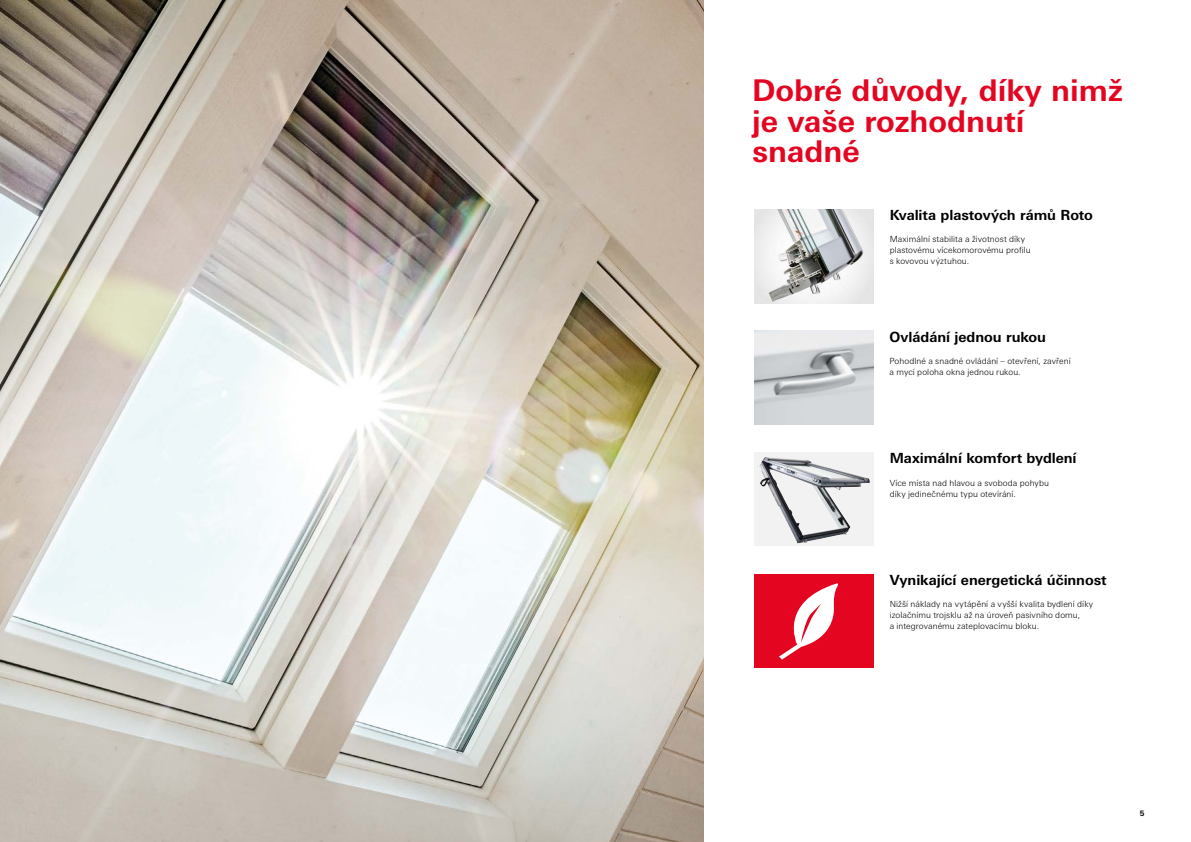
<style>
.page{position:relative;width:1191px;height:842px;background:#fff}
.page>*{position:absolute;margin:0;border:0;box-sizing:border-box;transform-origin:0 0}
.t1{font:700 30px/30.4px "Univers Next W1 G";color:#e40521}
.t2{font:700 14px "Univers Next W1 G";letter-spacing:-.005em;color:#000}
.t3{font:300 8.5px/11px "Univers Next W1 G";letter-spacing:.005em;color:#000}
.t4{font:700 7.5px "Univers Next W1 G";color:#000}
</style>
<div class="page">
<div style="left:754px;top:452px;width:119px;height:94px;background:#f2f2f2"></div>
<img style="left:0;top:0;width:703px;height:842px">
<img style="left:759px;top:457px;width:102px;height:86px">
<img style="left:754px;top:331px;width:119px;height:94px">
<div style="left:754px;top:574px;width:119px;height:94px;background:#e40521"></div>
<svg style="left:779px;top:583px;width:59px;height:76px"></svg>
<img style="left:754px;top:209px;width:119px;height:94px">
<h1 class="t1" style="left:752px;top:75px;width:372px">Dobré důvody, díky nimž je vaše rozhodnutí snadné</h1>
<h2 class="t2" style="left:889px;top:207px;width:205px">Kvalita plastových rámů Roto</h2>
<p class="t3" style="left:889px;top:234px;width:142px">Maximální stabilita a životnost díky plastovému vícekomorovému profilu s kovovou výztuhou.</p>
<h2 class="t2" style="left:889px;top:328px;width:158px">Ovládání jednou rukou</h2>
<p class="t3" style="left:889px;top:355px;width:183px">Pohodlné a snadné ovládání – otevření, zavření a mycí poloha okna jednou rukou.</p>
<h2 class="t2" style="left:889px;top:450px;width:188px">Maximální komfort bydlení</h2>
<p class="t3" style="left:889px;top:477px;width:161px">Více místa nad hlavou a svoboda pohybu díky jedinečnému typu otevírání.</p>
<h2 class="t2" style="left:889px;top:572px;width:218px">Vynikající energetická účinnost</h2>
<p class="t3" style="left:889px;top:598px;width:205px">Nižší náklady na vytápění a vyšší kvalita bydlení díky izolačnímu trojsklu až na úroveň pasivního domu,<br>a integrovanému zateplovacímu bloku.</p>
<p class="t4" style="left:1140px;top:809px;width:6px">5</p>
</div>
